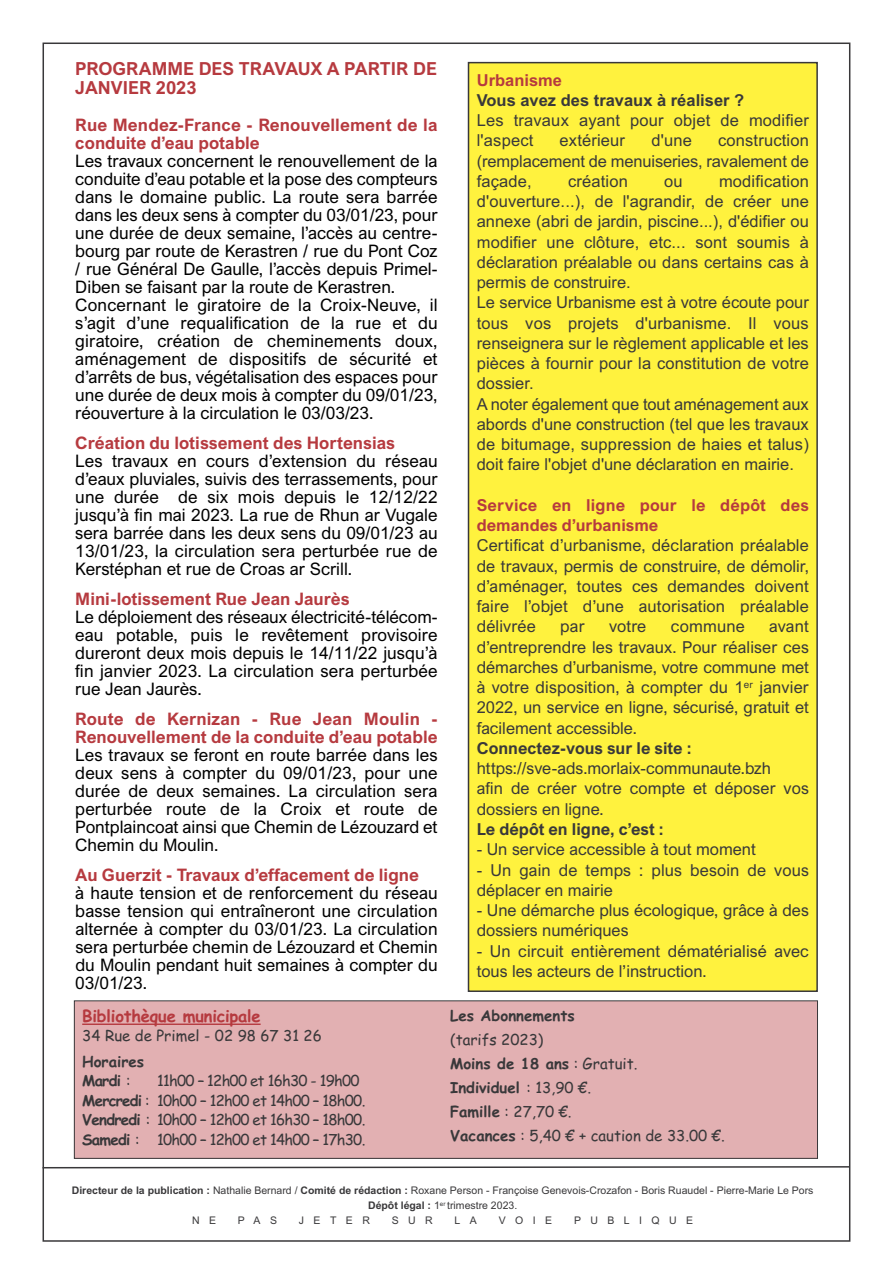
<style>
.page{position:relative;width:893px;height:1263px;background:#fff}
.page>*{position:absolute;margin:0;border:0;box-sizing:border-box;transform-origin:0 0}
.t1{font:700 18px/18.8px "Arial Nova";color:#b63a3f}
.t2{font:17.25px/18px "Arial Nova";color:#000;text-align:justify}
.t3{font:700 17.25px/18px "Arial Nova";color:#b63a3f}
.t4{font:16.5px/20.2px "Arial Nova";color:#39383a}
.t5{font:16.5px/20.2px "Arial";color:#39383a}
.t6{font:700 16.5px/20.2px "Arial Nova";letter-spacing:.01em;color:#b63a3f}
.t7{font:700 16.5px "Arial Nova";color:#39383a}
.t8{font:700 16.5px "Arial";color:#39383a}
.t9{font:700 16.5px "Comic Sans MS";letter-spacing:-.01em;color:#b63a3f}
.t10{font:700 16.5px "Arial";color:#b63a3f}
.t11{font:15px/19.5px "Comic Sans MS";letter-spacing:-.05em;color:#39383a}
.t12{font:15px/24px "Comic Sans MS";color:#39383a}
.t13{font:700 15px/19.5px "Comic Sans MS";color:#39383a}
.t14{font:10.5px "Arial";color:#39383a}
.t15{font:10.5px "Arial";letter-spacing:.9em;color:#39383a}
.s1{font-weight:400}
.s2{font-weight:700}
</style>
<div class="page">
<svg style="left:42px;top:1165px;width:809px;height:4px"></svg>
<div style="left:468px;top:63px;width:349px;height:928px;background:#fff23e"></div>
<div style="left:468px;top:62px;width:350px;height:930px;border:2px solid #39383a"></div>
<div style="left:74px;top:1001px;width:743px;height:157px;background:#e2b0b2"></div>
<div style="left:74px;top:1000px;width:744px;height:159px;border:1px solid #39383a"></div>
<hr style="left:82px;top:1023px;width:179px;height:2px;background:#b63a3f">
<p class="t1" style="left:75px;top:60px;width:363px">PROGRAMME DES TRAVAUX A PARTIR DE<br>JANVIER 2023</p>
<p class="t3" style="left:75px;top:116px;width:364px">Rue Mendez-France - Renouvellement de la conduite d’eau potable</p>
<p class="t2" style="left:75px;top:152px;width:364px;text-align:left">Les travaux concernent le renouvellement de la conduite d’eau potable et la pose des compteurs dans le domaine public. La route sera barrée dans les deux sens à compter du 03/01/23, pour une durée de deux semaine, l’accès au centre&shy;bourg par route de Kerastren / rue du Pont Coz / rue Général De Gaulle, l’accès depuis Primel-Diben se faisant par la route de Kerastren.<br>Concernant le giratoire de la Croix-Neuve, il s’agit d’une requalification de la rue et du giratoire, création de cheminements doux, aménagement de dispositifs de sécurité et d’arrêts de bus, végétalisation des espaces pour une durée de deux mois à compter du 09/01/23, réouverture à la circulation le 03/03/23.</p>
<p class="t3" style="left:75px;top:434px;width:321px">Création du lotissement des Hortensias</p>
<p class="t2" style="left:75px;top:452px;width:364px">Les travaux en cours d’extension du réseau d’eaux pluviales, suivis des terrassements, pour une durée de six mois depuis le 12/12/22 jusqu’à fin mai 2023. La rue de Rhun ar Vugale sera barrée dans les deux sens du 09/01/23 au 13/01/23, la circulation sera perturbée rue de Kerstéphan et rue de Croas ar Scrill.</p>
<p class="t3" style="left:75px;top:590px;width:276px">Mini-lotissement Rue Jean Jaurès</p>
<p class="t2" style="left:75px;top:608px;width:364px">Le déploiement des réseaux électricité-télécom&shy;eau potable, puis le revêtement provisoire dureront deux mois depuis le 14/11/22 jusqu’à fin janvier 2023. La circulation sera perturbée rue Jean Jaurès.</p>
<p class="t3" style="left:75px;top:710px;width:364px">Route de Kernizan - Rue Jean Moulin -<br>Renouvellement de la conduite d’eau potable</p>
<p class="t2" style="left:75px;top:746px;width:364px">Les travaux se feront en route barrée dans les deux sens à compter du 09/01/23, pour une durée de deux semaines. La circulation sera perturbée route de la Croix et route de Pontplaincoat ainsi que Chemin de Lézouzard et Chemin du Moulin.</p>
<p class="t3" style="left:75px;top:866px;width:345px">Au Guerzit - Travaux d’effacement de ligne</p>
<p class="t2" style="left:75px;top:884px;width:364px">à haute tension et de renforcement du réseau basse tension qui entraîneront une circulation alternée à compter du 03/01/23. La circulation sera perturbée chemin de Lézouzard et Chemin du Moulin pendant huit semaines à compter du 03/01/23.</p>
<p class="t9" style="left:82px;top:1006px;width:180px">Bibliothèque municipale</p>
<p class="t12" style="left:82px;top:1024px;width:241px">34 Rue de Primel - 02 98 67 31 26</p>
<p class="t13" style="left:82px;top:1052px;width:64px">Horaires<br>Mardi <span class="s1">:</span></p>
<p class="t11" style="left:82px;top:1071px;width:285px;text-indent:75px">11h00 – 12h00 et 16h30 - 19h00<br><span class="s2">Mercredi</span> : 10h00 – 12h00 et 14h00 – 18h00.<br><span class="s2">Vendredi</span> : 10h00 – 12h00 et 16h30 – 18h00.<br><span class="s2">Samedi</span> : 10h00 – 12h00 et 14h00 – 17h30.</p>
<p class="t10" style="left:477px;top:70px;width:87px">Urbanisme</p>
<p class="t8" style="left:477px;top:91px;width:269px">Vous avez des travaux à réaliser ?</p>
<p class="t5" style="left:477px;top:110px;width:334px">Les travaux ayant pour objet de modifier l'aspect</p>
<p class="t5" style="left:560px;top:131px;width:67px">extérieur</p>
<p class="t5" style="left:651px;top:131px;width:42px">d'une</p>
<p class="t5" style="left:477px;top:131px;width:334px;text-align:justify;text-indent:241px">construction (remplacement de menuiseries, ravalement de façade,</p>
<p class="t5" style="left:477px;top:171px;width:334px;text-indent:242px">modification d'ouverture...), de l'agrandir, de créer une annexe (abri de jardin, piscine...), d'édifier ou modifier une clôture, etc... sont soumis à déclaration préalable ou dans certains cas à permis de construire.<br>Le service Urbanisme est à votre écoute pour tous vos projets d'urbanisme. Il vous renseignera sur le règlement applicable et les pièces à fournir pour la constitution de votre dossier.<br>A noter également que tout aménagement aux abords d'une construction (tel que les travaux de bitumage, suppression de haies et talus) doit faire l'objet d'une déclaration en mairie.</p>
<p class="t6" style="left:477px;top:495px;width:334px">Service en ligne pour le dépôt des demandes d’urbanisme</p>
<p class="t4" style="left:477px;top:536px;width:334px;text-align:justify">Certificat d’urbanisme, déclaration préalable de travaux, permis de construire, de démolir, d’aménager, toutes ces demandes doivent faire l’objet d’une autorisation préalable délivrée</p>
<p class="t5" style="left:568px;top:171px;width:61px">création</p>
<p class="t5" style="left:664px;top:171px;width:20px">ou</p>
<p class="t4" style="left:477px;top:617px;width:334px;text-align:justify;text-indent:293px">avant d’entreprendre les travaux. Pour réaliser ces démarches d’urbanisme, votre commune met à votre disposition, à compter du 1<sup>er</sup> janvier 2022, un service en ligne, sécurisé, gratuit et facilement accessible.</p>
<p class="t7" style="left:477px;top:739px;width:216px">Connectez-vous sur le site :</p>
<p class="t4" style="left:477px;top:758px;width:334px">https://sve-ads.morlaix-communaute.bzh<br>afin de créer votre compte et déposer vos dossiers en ligne.</p>
<p class="t7" style="left:477px;top:820px;width:189px">Le dépôt en ligne, c’est :</p>
<p class="t4" style="left:477px;top:839px;width:281px">- Un service accessible à tout moment</p>
<p class="t4" style="left:477px;top:860px;width:334px">- Un gain de temps : plus besoin de vous déplacer en mairie</p>
<p class="t4" style="left:477px;top:900px;width:334px">- Une démarche plus écologique, grâce à des dossiers numériques</p>
<p class="t4" style="left:477px;top:941px;width:334px">- Un circuit entièrement dématérialisé avec tous les acteurs de l’instruction.</p>
<p class="t4" style="left:560px;top:617px;width:26px">par</p>
<p class="t4" style="left:609px;top:617px;width:39px">votre</p>
<p class="t4" style="left:671px;top:617px;width:75px">commune</p>
<p class="t13" style="left:450px;top:1006px;width:126px">Les Abonnements</p>
<p class="t12" style="left:450px;top:1027px;width:276px">(tarifs 2023)<br><span class="s2">Moins de 18 ans</span> : Gratuit.<br><span class="s2">Individuel</span> : 13,90 €.<br><span class="s2">Famille</span> : 27,70 €.<br><span class="s2">Vacances</span> : 5,40 € + caution de 33.00 €.</p>
<p class="t14" style="left:72px;top:1184px;width:743px"><span class="s2">Directeur de la publication :</span> Nathalie Bernard / <span class="s2">Comité de rédaction :</span> Roxane Person - Françoise Genevois-Crozafon - Boris Ruaudel - Pierre-Marie Le Pors</p>
<p class="t14" style="left:368px;top:1199px;width:151px"><span class="s2">Dépôt légal :</span> 1<sup>er</sup> trimestre 2023.</p>
<p class="t14" style="left:192px;top:1214px;width:26px">N E</p>
<p class="t14" style="left:238px;top:1214px;width:41px">PAS</p>
<p class="t14" style="left:299px;top:1214px;width:73px">JETER</p>
<p class="t14" style="left:392px;top:1214px;width:43px">SUR</p>
<p class="t14" style="left:455px;top:1214px;width:24px">L A</p>
<p class="t14" style="left:499px;top:1214px;width:55px">VOIE</p>
<p class="t15" style="left:574px;top:1214px;width:121px">PUBLIQUE</p>
</div>
